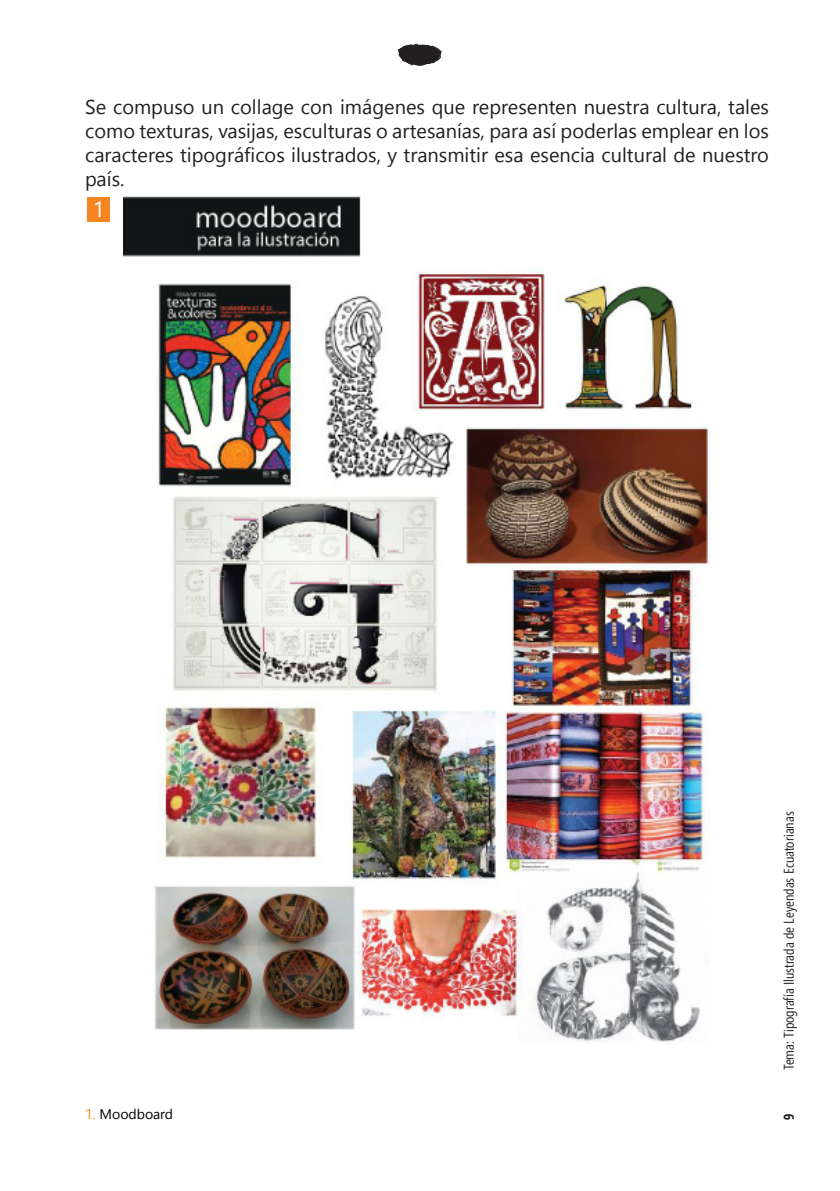
<style>
.page{position:relative;width:840px;height:1191px;background:#fff}
.page>*{position:absolute;margin:0;border:0;box-sizing:border-box;transform-origin:0 0}
.t1{font:22px "Segoe UI";color:#fff}
.t2{font:20px/24px "Segoe UI";color:#231f20;text-align:justify}
.t3{font:14px "Segoe Condensed";color:#231f20}
.t4{font:14px "Segoe UI";color:#000}
.t5{font:700 14px "Segoe Condensed";color:#231f20}
.s1{color:#f58520}
</style>
<div class="page">
<svg style="left:398px;top:44px;width:44px;height:21px"></svg>
<img style="left:123px;top:196px;width:588px;height:846px">
<div style="left:87px;top:197px;width:23px;height:25px;background:#f58520"></div>
<p class="t2" style="left:85px;top:94px;width:685px">Se compuso un collage con imágenes que representen nuestra cultura, tales como texturas, vasijas, esculturas o artesanías, para así poderlas emplear en los caracteres tipográficos ilustrados, y transmitir esa esencia cultural de nuestro país.</p>
<p class="t1" style="left:93px;top:191px;width:13px">1</p>
<p class="t4" style="left:85px;top:1102px;width:89px"><span class="s1">1.</span> Moodboard</p>
<p class="t3" style="left:779px;top:1070px;width:260px;rotate:-90deg">Tema: Tipografía Ilustrada de Leyendas Ecuatorianas</p>
<p class="t5" style="left:779px;top:1120px;width:8px;rotate:-90deg">9</p>
</div>
